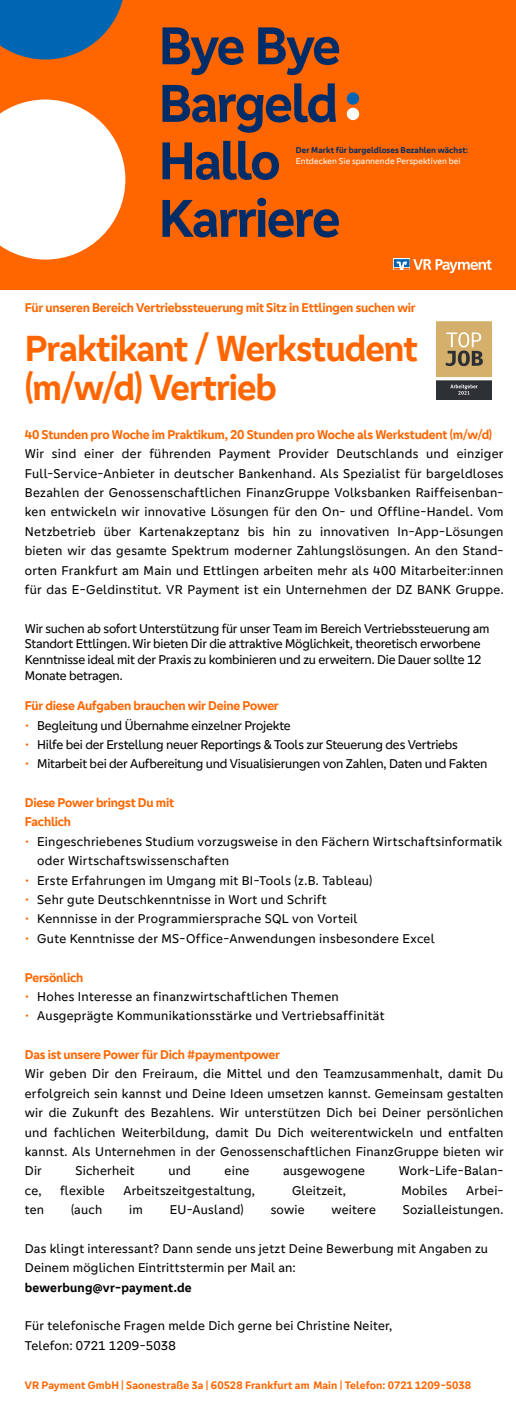
<style>
.page{position:relative;width:516px;height:1401px;background:#fff}
.page>*{position:absolute;margin:0;border:0;box-sizing:border-box;transform-origin:0 0}
.t1{font:700 55px/57.5px "Genos GFG";letter-spacing:-.03em;color:#002d67}
.t2{font:700 37.5px/38.8px "Genos GFG";letter-spacing:-.03em;color:#f60}
.t3{font:13.12px/19.4px "Genos GFG";letter-spacing:.015em;color:#000}
.t4{font:13.12px/15.8px "Genos GFG";letter-spacing:-.02em;color:#000}
.t5{font:700 13.12px/19.4px "Genos GFG";letter-spacing:-.02em;color:#f60}
.t6{font:700 13.12px "Genos GFG";letter-spacing:.015em;color:#000}
.t7{font:700 11.25px "Genos GFG";letter-spacing:.01em;color:#f60}
.t8{font:700 8.75px "Genos GFG";letter-spacing:.005em;color:#002d67}
.t9{font:8.75px "Genos GFG";letter-spacing:.005em;color:#fff}
.s1{color:#f60}
</style>
<div class="page">
<div style="left:0;top:0;width:516px;height:289px;background:#f60"></div>
<svg style="left:0;top:99px;width:125px;height:160px;background:#ffe8da"></svg>
<svg style="left:0;top:0;width:123px;height:59px"></svg>
<svg style="left:393px;top:259px;width:98px;height:14px"></svg>
<div style="left:347px;top:108px;width:12px;height:12px;background:#fff;border-radius:50%"></div>
<div style="left:347px;top:92px;width:12px;height:13px;background:#0066b3;border-radius:50%"></div>
<img style="left:436px;top:322px;width:55px;height:77px">
<h1 class="t1" style="left:159px;top:17px;width:184px">Bye Bye<br>Bargeld<br>Hallo<br>Karriere</h1>
<p class="t8" style="left:296px;top:145px;width:174px">Der Markt für bargeldloses Bezahlen wächst:</p>
<p class="t9" style="left:296px;top:156px;width:166px">Entdecken Sie spannende Perspektiven bei</p>
<p class="t5" style="left:25px;top:297px;width:392px">Für unseren Bereich Vertriebssteuerung mit Sitz in Ettlingen suchen wir</p>
<h2 class="t2" style="left:25px;top:329px;width:394px">Praktikant / Werkstudent (m/w/d) Vertrieb</h2>
<p class="t5" style="left:25px;top:425px;width:468px">40 Stunden pro Woche im Praktikum, 20 Stunden pro Woche als Werkstudent (m/w/d)</p>
<p class="t3" style="left:25px;top:444px;width:480px;text-align:justify">Wir sind einer der führenden Payment Provider Deutschlands und einziger Full-Service-Anbieter in deutscher Bankenhand. Als Spezialist für bargeldloses Bezahlen der Genossenschaftlichen FinanzGruppe Volksbanken Raiffeisenban&shy;ken entwickeln wir innovative Lösungen für den On- und Offline-Handel. Vom Netzbetrieb über Kartenakzeptanz bis hin zu innovativen In-App-Lösungen bieten wir das gesamte Spektrum moderner Zahlungslösungen. An den Stand&shy;orten Frankfurt am Main und Ettlingen arbeiten mehr als 400 Mitarbeiter:innen für das E-Geldinstitut. VR Payment ist ein Unternehmen der DZ BANK Gruppe.</p>
<p class="t4" style="left:25px;top:620px;width:466px">Wir suchen ab sofort Unterstützung für unser Team im Bereich Vertriebssteuerung am Standort Ettlingen. Wir bieten Dir die attraktive Möglichkeit, theoretisch erworbene Kenntnisse ideal mit der Praxis zu kombinieren und zu erweitern. Die Dauer sollte 12<br>Monate betragen.</p>
<p class="t5" style="left:25px;top:696px;width:255px">Für diese Aufgaben brauchen wir Deine Power</p>
<p class="t4" style="left:25px;top:717px;width:267px"><span class="s1">•</span> Begleitung und Übernahme einzelner Projekte</p>
<p class="t4" style="left:25px;top:736px;width:434px"><span class="s1">•</span> Hilfe bei der Erstellung neuer Reportings &amp; Tools zur Steuerung des Vertriebs</p>
<p class="t4" style="left:25px;top:756px;width:464px"><span class="s1">•</span> Mitarbeit bei der Aufbereitung und Visualisierungen von Zahlen, Daten und Fakten</p>
<p class="t5" style="left:25px;top:793px;width:151px">Diese Power bringst Du mit<br>Fachlich</p>
<p class="t3" style="left:37px;top:831px;width:466px;text-indent:-12px"><span class="s1">•</span> Eingeschriebenes Studium vorzugsweise in den Fächern Wirtschaftsinformatik oder Wirtschaftswissenschaften</p>
<p class="t3" style="left:25px;top:870px;width:349px"><span class="s1">•</span> Erste Erfahrungen im Umgang mit BI-Tools (z.B. Tableau)</p>
<p class="t3" style="left:25px;top:890px;width:303px"><span class="s1">•</span> Sehr gute Deutschkenntnisse in Wort und Schrift</p>
<p class="t3" style="left:25px;top:909px;width:334px"><span class="s1">•</span> Kennnisse in der Programmiersprache SQL von Vorteil</p>
<p class="t3" style="left:25px;top:928px;width:411px"><span class="s1">•</span> Gute Kenntnisse der MS-Office-Anwendungen insbesondere Excel</p>
<p class="t5" style="left:25px;top:967px;width:60px">Persönlich</p>
<p class="t3" style="left:25px;top:986px;width:315px"><span class="s1">•</span> Hohes Interesse an finanzwirtschaftlichen Themen</p>
<p class="t3" style="left:25px;top:1006px;width:361px"><span class="s1">•</span> Ausgeprägte Kommunikationsstärke und Vertriebsaffinität</p>
<p class="t5" style="left:25px;top:1045px;width:256px">Das ist unsere Power für Dich #paymentpower</p>
<p class="t3" style="left:25px;top:1064px;width:480px;text-align:justify">Wir geben Dir den Freiraum, die Mittel und den Teamzusammenhalt, damit Du erfolgreich sein kannst und Deine Ideen umsetzen kannst. Gemeinsam gestalten wir die Zukunft des Bezahlens. Wir unterstützen Dich bei Deiner persönlichen und fachlichen Weiterbildung, damit Du Dich weiterentwickeln und entfalten kannst. Als Unternehmen in der Genossenschaftlichen FinanzGruppe bieten wir Dir</p>
<p class="t3" style="left:75px;top:1161px;width:61px">Sicherheit</p>
<p class="t3" style="left:168px;top:1161px;width:24px">und</p>
<p class="t3" style="left:224px;top:1161px;width:26px">eine</p>
<p class="t3" style="left:283px;top:1161px;width:83px">ausgewogene</p>
<p class="t3" style="left:398px;top:1161px;width:106px">Work-Life-Balan-</p>
<p class="t3" style="left:25px;top:1180px;width:18px">ce,</p>
<p class="t3" style="left:60px;top:1180px;width:46px">flexible</p>
<p class="t3" style="left:123px;top:1180px;width:133px">Arbeitszeitgestaltung,</p>
<p class="t3" style="left:292px;top:1180px;width:55px">Gleitzeit,</p>
<p class="t3" style="left:401px;top:1180px;width:48px">Mobiles</p>
<p class="t3" style="left:466px;top:1180px;width:39px">Arbei-</p>
<p class="t3" style="left:25px;top:1200px;width:21px">ten</p>
<p class="t3" style="left:71px;top:1200px;width:33px">(auch</p>
<p class="t3" style="left:129px;top:1200px;width:15px">im</p>
<p class="t3" style="left:170px;top:1200px;width:75px">EU-Ausland)</p>
<p class="t3" style="left:271px;top:1200px;width:35px">sowie</p>
<p class="t3" style="left:331px;top:1200px;width:46px">weitere</p>
<p class="t3" style="left:402px;top:1200px;width:102px">Sozialleistungen.</p>
<p class="t3" style="left:25px;top:1238px;width:464px">Das klingt interessant? Dann sende uns jetzt Deine Bewerbung mit Angaben zu<br>Deinem möglichen Eintrittstermin per Mail an:</p>
<p class="t6" style="left:25px;top:1279px;width:168px">bewerbung@vr-payment.de</p>
<p class="t3" style="left:25px;top:1316px;width:369px">Für telefonische Fragen melde Dich gerne bei Christine Neiter,<br>Telefon: 0721 1209-5038</p>
<p class="t7" style="left:25px;top:1378px;width:447px">VR Payment GmbH | Saonestraße 3a | 60528 Frankfurt am Main | Telefon: 0721 1209-5038</p>
</div>
